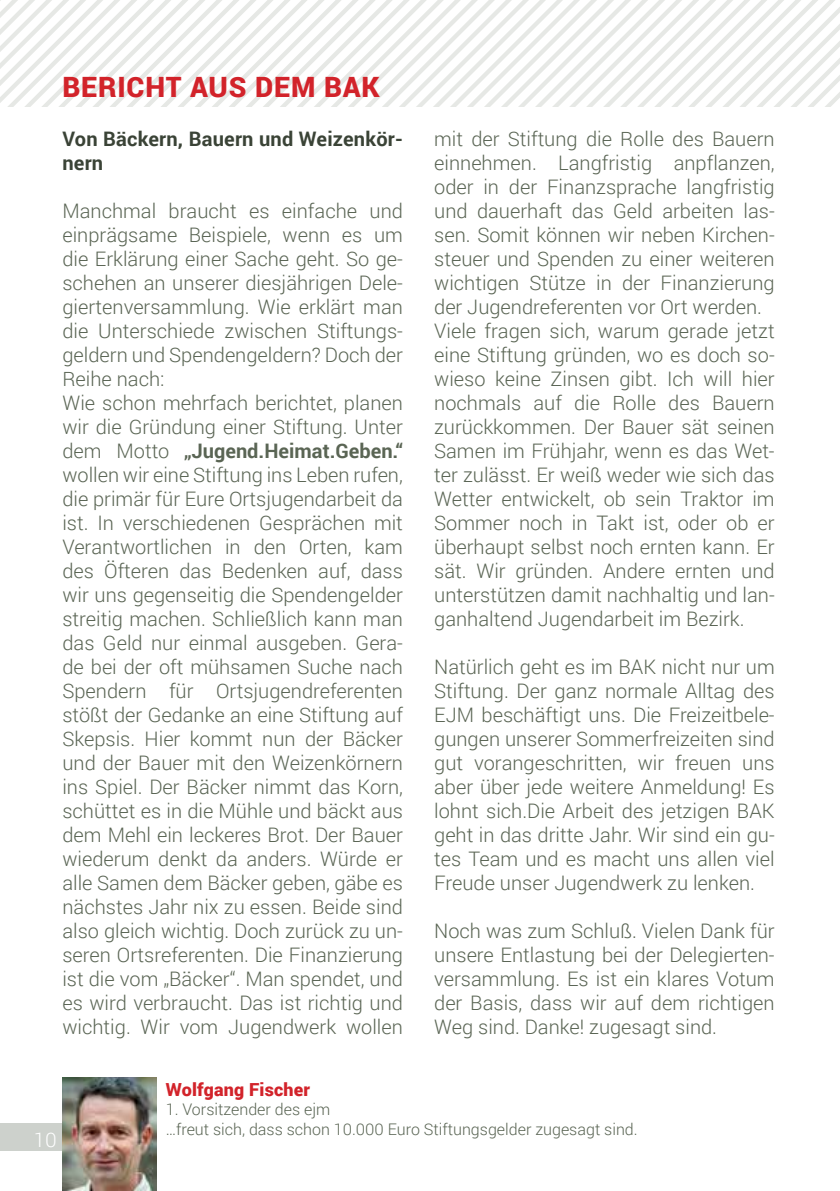
<style>
.page{position:relative;width:840px;height:1191px;background:#fff}
.page>*{position:absolute;margin:0;border:0;box-sizing:border-box;transform-origin:0 0}
.t1{font:900 28px "Roboto";letter-spacing:.03em;color:#d2232a}
.t2{font:300 20px/24px "Roboto";color:#5a6554}
.t3{font:700 20px/24px "Roboto";letter-spacing:.01em;color:#3a4336}
.t4{font:300 20px "Roboto";color:#fff}
.t5{font:900 18px "Roboto";letter-spacing:.01em;color:#d2232a}
.t6{font:300 16px/19.2px "Roboto";color:#5a6554}
.s1{font-weight:700}
</style>
<div class="page">
<div style="left:0;top:1123px;width:62px;height:27px;background:#cdd1cc"></div>
<svg style="left:447px;top:0;width:392px;height:107px"></svg>
<img style="left:62px;top:1077px;width:94px;height:114px">
<h1 class="t1" style="left:62px;top:68px;width:318px">BERICHT AUS DEM BAK</h1>
<p class="t3" style="left:62px;top:126px;width:342px">Von Bäckern, Bauern und Weizenkör&shy;nern</p>
<p class="t2" style="left:62px;top:198px;width:342px">Manchmal braucht es einfache und einprägsame Beispiele, wenn es um die Erklärung einer Sache geht. So ge&shy;schehen an unserer diesjährigen Dele&shy;giertenversammlung. Wie erklärt man die Unterschiede zwischen Stiftungs&shy;geldern und Spendengeldern? Doch der Reihe nach:<br>Wie schon mehrfach berichtet, planen wir die Gründung einer Stiftung. Unter dem Motto <span class="s1">„Jugend.Heimat.Geben.“ </span>wollen wir eine Stiftung ins Leben rufen, die primär für Eure Ortsjugendarbeit da ist. In verschiedenen Gesprächen mit Verantwortlichen in den Orten, kam des Öfteren das Bedenken auf, dass wir uns gegenseitig die Spendengelder streitig machen. Schließlich kann man das Geld nur einmal ausgeben. Gera&shy;de bei der oft mühsamen Suche nach Spendern für Ortsjugendreferenten stößt der Gedanke an eine Stiftung auf Skepsis. Hier kommt nun der Bäcker und der Bauer mit den Weizenkörnern ins Spiel. Der Bäcker nimmt das Korn, schüttet es in die Mühle und bäckt aus dem Mehl ein leckeres Brot. Der Bauer wiederum denkt da anders. Würde er alle Samen dem Bäcker geben, gäbe es nächstes Jahr nix zu essen. Beide sind also gleich wichtig. Doch zurück zu un&shy;seren Ortsreferenten. Die Finanzierung ist die vom „Bäcker“. Man spendet, und es wird verbraucht. Das ist richtig und wichtig. Wir vom Jugendwerk wollen</p>
<p class="t2" style="left:434px;top:126px;width:342px">mit der Stiftung die Rolle des Bauern einnehmen. Langfristig anpflanzen, oder in der Finanzsprache langfristig und dauerhaft das Geld arbeiten las&shy;sen. Somit können wir neben Kirchen&shy;steuer und Spenden zu einer weiteren wichtigen Stütze in der Finanzierung der Jugendreferenten vor Ort werden.<br>Viele fragen sich, warum gerade jetzt eine Stiftung gründen, wo es doch so&shy;wieso keine Zinsen gibt. Ich will hier nochmals auf die Rolle des Bauern zurückkommen. Der Bauer sät seinen Samen im Frühjahr, wenn es das Wet&shy;ter zulässt. Er weiß weder wie sich das Wetter entwickelt, ob sein Traktor im Sommer noch in Takt ist, oder ob er überhaupt selbst noch ernten kann. Er sät. Wir gründen. Andere ernten und unterstützen damit nachhaltig und lan&shy;ganhaltend Jugendarbeit im Bezirk.</p>
<p class="t2" style="left:434px;top:654px;width:342px;text-align:justify">Natürlich geht es im BAK nicht nur um Stiftung. Der ganz normale Alltag des EJM beschäftigt uns. Die Freizeitbele&shy;gungen unserer Sommerfreizeiten sind gut vorangeschritten, wir freuen uns aber über jede weitere Anmeldung! Es lohnt sich. Die Arbeit des jetzigen BAK geht in das dritte Jahr. Wir sind ein gu&shy;tes Team und es macht uns allen viel Freude unser Jugendwerk zu lenken.</p>
<p class="t2" style="left:434px;top:918px;width:342px;text-align:justify">Noch was zum Schluß. Vielen Dank für unsere Entlastung bei der Delegierten&shy;versammlung. Es ist ein klares Votum der Basis, dass wir auf dem richtigen Weg sind. Danke! zugesagt sind.</p>
<p class="t4" style="left:34px;top:1126px;width:24px">10</p>
<p class="t5" style="left:166px;top:1077px;width:146px">Wolfgang Fischer</p>
<p class="t6" style="left:166px;top:1099px;width:470px">1. Vorsitzender des ejm<br>…freut sich, dass schon 10. 000 Euro Stiftungsgelder zugesagt sind.</p>
</div>
